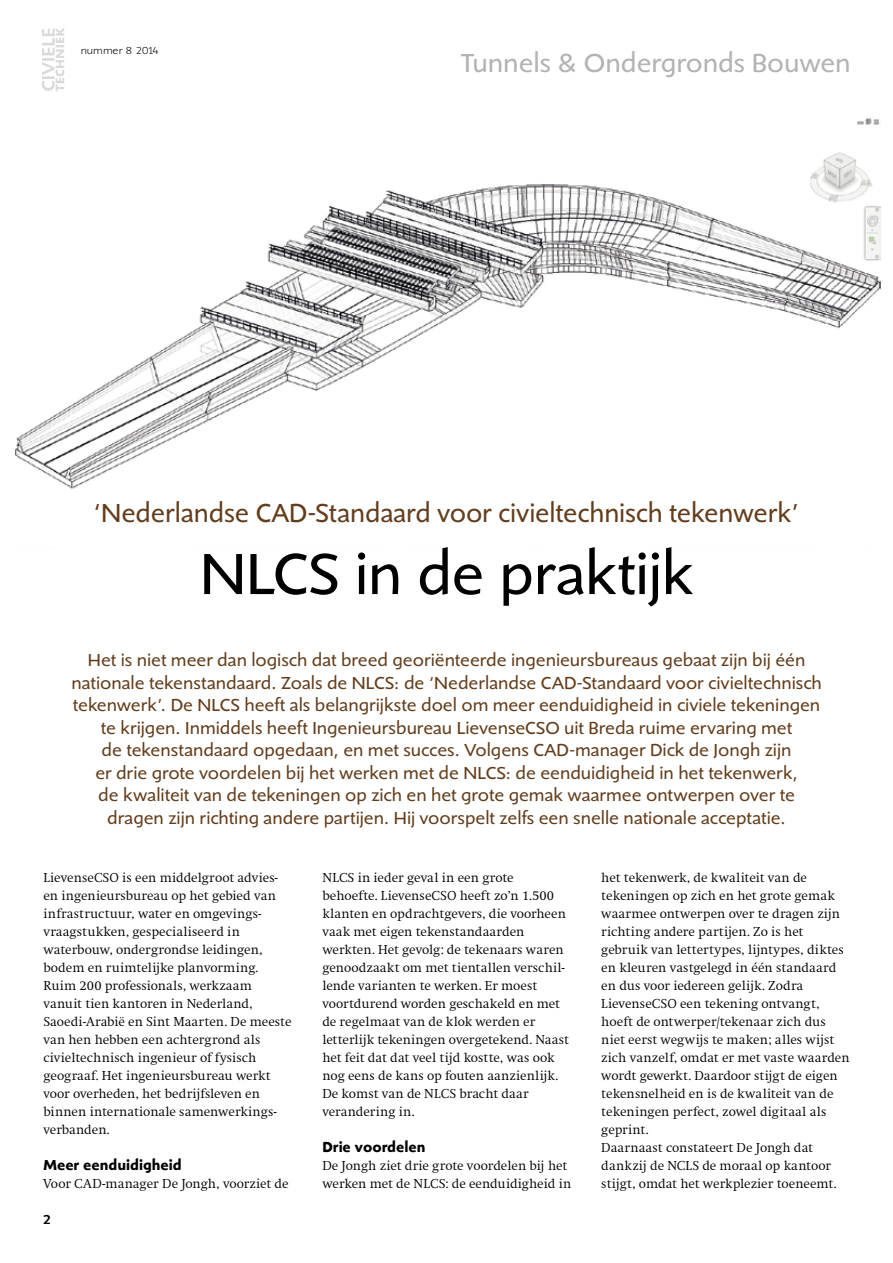
<style>
.page{position:relative;width:893px;height:1263px;background:#fff}
.page>*{position:absolute;margin:0;border:0;box-sizing:border-box;transform-origin:0 0}
.t1{font:60px "Shinn";letter-spacing:-.01em;color:#000}
.t2{font:27px "Shinn";letter-spacing:-.005em;color:#633e1e}
.t3{font:27px "Shinn";letter-spacing:-.005em;color:#b1b3b4}
.t4{font:18px/22.5px "Shinn";color:#633e1e;text-align:center}
.t5{font:700 15px "Shinn";color:#000}
.t6{font:300 13.5px/18px "Swift";letter-spacing:.005em;color:#000}
.t7{font:500 13.5px "Shinn";color:#000;scale:1.05 1}
.t8{font:300 10.5px "Shinn";color:#000;scale:1.05 1}
</style>
<div class="page">
<svg style="left:42px;top:28px;width:22px;height:63px"></svg>
<img style="left:15px;top:118px;width:866px;height:371px">
<p class="t8" style="left:81px;top:43px;width:76px">nummer 8 2014</p>
<h2 class="t3" style="left:461px;top:45px;width:392px">Tunnels &amp; Ondergronds Bouwen</h2>
<h2 class="t2" style="left:93px;top:495px;width:708px">‘Nederlandse CAD-Standaard voor civieltechnisch tekenwerk’</h2>
<h1 class="t1" style="left:200px;top:533px;width:495px">NLCS in de praktijk</h1>
<p class="t4" style="left:71px;top:648px;width:752px">Het is niet meer dan logisch dat breed georiënteerde ingenieursbureaus gebaat zijn bij één nationale tekenstandaard. Zoals de NLCS: de ‘Nederlandse CAD-Standaard voor civieltechnisch tekenwerk’. De NLCS heeft als belangrijkste doel om meer eenduidigheid in civiele tekeningen te krijgen. Inmiddels heeft Ingenieursbureau LievenseCSO uit Breda ruime ervaring met<br>de tekenstandaard opgedaan, en met succes. Volgens CAD-manager Dick de Jongh zijn<br>er drie grote voordelen bij het werken met de NLCS: de eenduidigheid in het tekenwerk,<br>de kwaliteit van de tekeningen op zich en het grote gemak waarmee ontwerpen over te dragen zijn richting andere partijen. Hij voorspelt zelfs een snelle nationale acceptatie.</p>
<p class="t6" style="left:43px;top:869px;width:250px">LievenseCSO is een middelgroot advies&shy;en ingenieursbureau op het gebied van infrastructuur, water en omgevings&shy;vraagstukken, gespecialiseerd in waterbouw, ondergrondse leidingen, bodem en ruimtelijke planvorming.<br>Ruim 200 professionals, werkzaam vanuit tien kantoren in Nederland, Saoedi-Arabië en Sint Maarten. De meeste van hen hebben een achtergrond als civieltechnisch ingenieur of fysisch geograaf. Het ingenieursbureau werkt voor overheden, het bedrijfsleven en binnen internationale samenwerkings&shy;verbanden.</p>
<p class="t5" style="left:43px;top:1155px;width:140px">Meer eenduidigheid</p>
<p class="t6" style="left:43px;top:1175px;width:247px">Voor CAD-manager De Jongh, voorziet de</p>
<p class="t7" style="left:43px;top:1210px;width:10px">2</p>
<p class="t6" style="left:322px;top:869px;width:248px">NLCS in ieder geval in een grote behoefte. LievenseCSO heeft zo’n 1.500 klanten en opdrachtgevers, die voorheen vaak met eigen tekenstandaarden werkten. Het gevolg: de tekenaars waren genoodzaakt om met tientallen verschil&shy;lende varianten te werken. Er moest voortdurend worden geschakeld en met de regelmaat van de klok werden er letterlijk tekeningen overgetekend. Naast het feit dat dat veel tijd kostte, was ook nog eens de kans op fouten aanzienlijk.<br>De komst van de NLCS bracht daar verandering in.</p>
<p class="t5" style="left:322px;top:1137px;width:105px">Drie voordelen</p>
<p class="t6" style="left:322px;top:1157px;width:251px">De Jongh ziet drie grote voordelen bij het werken met de NLCS: de eenduidigheid in</p>
<p class="t6" style="left:601px;top:869px;width:250px">het tekenwerk, de kwaliteit van de tekeningen op zich en het grote gemak waarmee ontwerpen over te dragen zijn richting andere partijen. Zo is het gebruik van lettertypes, lijntypes, diktes en kleuren vastgelegd in één standaard en dus voor iedereen gelijk. Zodra LievenseCSO een tekening ontvangt, hoeft de ontwerper/tekenaar zich dus niet eerst wegwijs te maken; alles wijst zich vanzelf, omdat er met vaste waarden wordt gewerkt. Daardoor stijgt de eigen tekensnelheid en is de kwaliteit van de tekeningen perfect, zowel digitaal als geprint.<br>Daarnaast constateert De Jongh dat dankzij de NCLS de moraal op kantoor stijgt, omdat het werkplezier toeneemt.</p>
</div>
